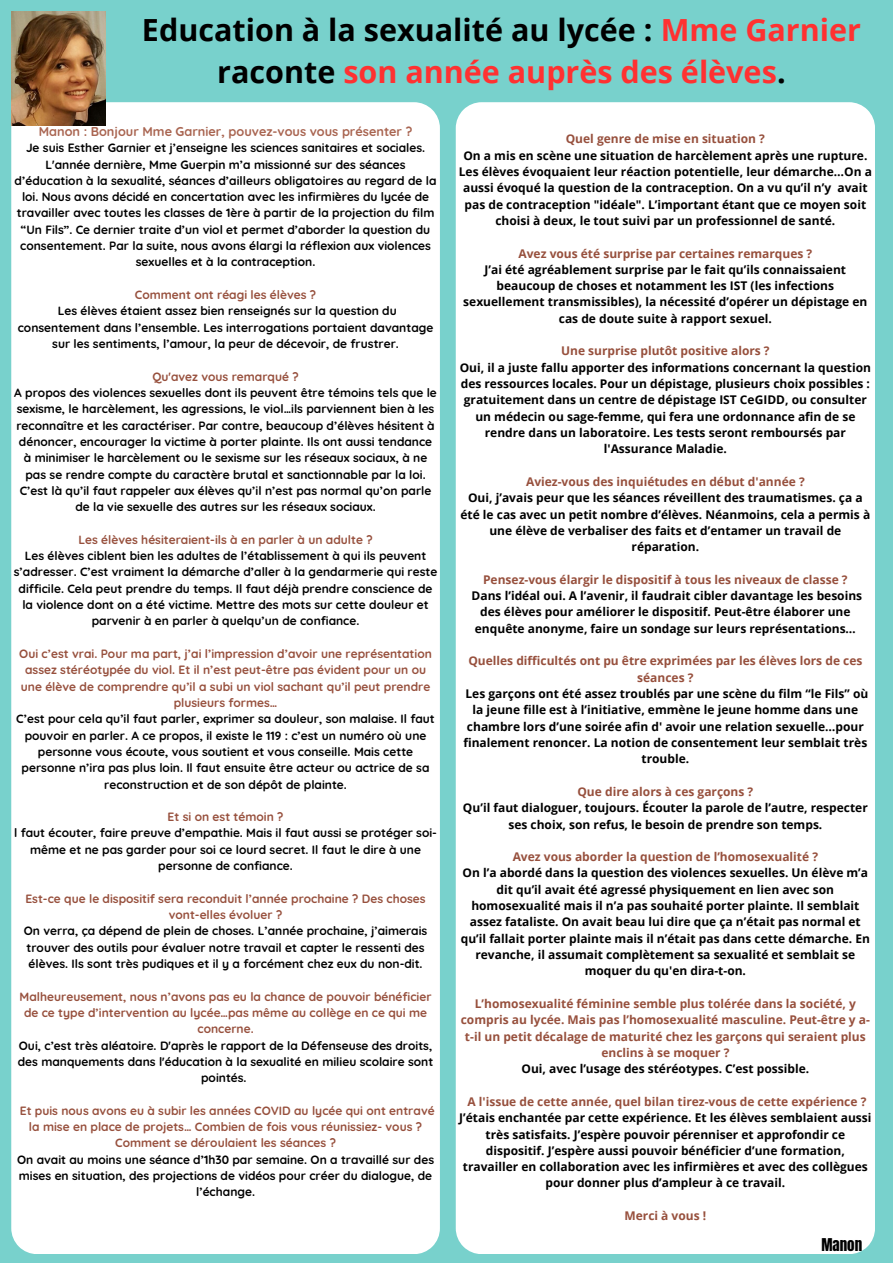
<style>
.page{position:relative;width:893px;height:1263px;background:#78d1cc}
.page>*{position:absolute;margin:0;border:0;box-sizing:border-box;transform-origin:0 0}
.t1{font:700 30.53px/42.2px "Open Sans";color:#000;text-align:center}
.t2{font:15px "Anton";color:#000}
.t3{font:700 12.75px "Quicksand";color:#a96551}
.t4{font:700 12px/16.4px "Quicksand";color:#000;text-align:center}
.t5{font:700 12px/16.4px "Open Sans";color:#000;text-align:center}
.t6{font:700 12px/16.4px "Quicksand";color:#97503d;text-align:center}
.t7{font:700 12px/16.4px "Open Sans";color:#97503d;text-align:center}
.s1{color:#ff3131}
</style>
<div class="page">
<div style="left:11px;top:102px;width:429px;height:1152px;background:#fff"></div>
<div style="left:456px;top:102px;width:419px;height:1152px;background:#fff"></div>
<img style="left:11px;top:11px;width:94px;height:115px">
<p class="t1" style="left:142px;top:8px;width:720px">Education à la sexualité au lycée : <span class="s1">Mme Garnier </span>raconte <span class="s1">son année auprès des élèves</span>.</p>
<p class="t3" style="left:39px;top:124px;width:375px">Manon : Bonjour Mme Garnier, pouvez-vous vous présenter ?</p>
<p class="t4" style="left:15px;top:140px;width:423px">Je suis Esther Garnier et j’enseigne les sciences sanitaires et sociales.<br>L'année dernière, Mme Guerpin m’a missionné sur des séances d’éducation à la sexualité, séances d’ailleurs obligatoires au regard de la loi. Nous avons décidé en concertation avec les infirmières du lycée de travailler avec toutes les classes de 1ère à partir de la projection du film “Un Fils”. Ce dernier traite d’un viol et permet d’aborder la question du consentement. Par la suite, nous avons élargi la réflexion aux violences sexuelles et à la contraception.</p>
<p class="t6" style="left:135px;top:286px;width:183px">Comment ont réagi les élèves ?</p>
<p class="t4" style="left:18px;top:303px;width:417px">Les élèves étaient assez bien renseignés sur la question du consentement dans l’ensemble. Les interrogations portaient davantage sur les sentiments, l’amour, la peur de décevoir, de frustrer.</p>
<p class="t6" style="left:152px;top:368px;width:148px">Qu'avez vous remarqué ?</p>
<p class="t4" style="left:14px;top:384px;width:424px">A propos des violences sexuelles dont ils peuvent être témoins tels que le sexisme, le harcèlement, les agressions, le viol…ils parviennent bien à les reconnaître et les caractériser. Par contre, beaucoup d’élèves hésitent à dénoncer, encourager la victime à porter plainte. Ils ont aussi tendance à minimiser le harcèlement ou le sexisme sur les réseaux sociaux, à ne pas se rendre compte du caractère brutal et sanctionnable par la loi.<br>C’est là qu’il faut rappeler aux élèves qu’il n’est pas normal qu’on parle de la vie sexuelle des autres sur les réseaux sociaux.</p>
<p class="t6" style="left:78px;top:531px;width:296px">Les élèves hésiteraient-ils à en parler à un adulte ?</p>
<p class="t4" style="left:14px;top:547px;width:425px">Les élèves ciblent bien les adultes de l’établissement à qui ils peuvent s’adresser. C’est vraiment la démarche d’aller à la gendarmerie qui reste difficile. Cela peut prendre du temps. Il faut déjà prendre conscience de la violence dont on a été victime. Mettre des mots sur cette douleur et parvenir à en parler à quelqu’un de confiance.</p>
<p class="t6" style="left:19px;top:645px;width:414px">Oui c’est vrai. Pour ma part, j’ai l’impression d’avoir une représentation assez stéréotypée du viol. Et il n’est peut-être pas évident pour un ou une élève de comprendre qu’il a subi un viol sachant qu’il peut prendre plusieurs formes…</p>
<p class="t4" style="left:16px;top:710px;width:420px">C’est pour cela qu’il faut parler, exprimer sa douleur, son malaise. Il faut pouvoir en parler. A ce propos, il existe le 119 : c’est un numéro où une personne vous écoute, vous soutient et vous conseille. Mais cette personne n’ira pas plus loin. Il faut ensuite être acteur ou actrice de sa reconstruction et de son dépôt de plainte.</p>
<p class="t6" style="left:168px;top:808px;width:117px">Et si on est témoin ?</p>
<p class="t4" style="left:14px;top:825px;width:424px">l faut écouter, faire preuve d’empathie. Mais il faut aussi se protéger soi&shy;même et ne pas garder pour soi ce lourd secret. Il faut le dire à une personne de confiance.</p>
<p class="t6" style="left:25px;top:890px;width:402px">Est-ce que le dispositif sera reconduit l’année prochaine ? Des choses vont-elles évoluer ?</p>
<p class="t4" style="left:24px;top:923px;width:405px;text-align:left">On verra, ça dépend de plein de choses. L’année prochaine, j’aimerais trouver des outils pour évaluer notre travail et capter le ressenti des élèves. Ils sont très pudiques et il y a forcément chez eux du non-dit.</p>
<p class="t6" style="left:20px;top:988px;width:413px">Malheureusement, nous n’avons pas eu la chance de pouvoir bénéficier de ce type d’intervention au lycée…pas même au collège en ce qui me concerne.</p>
<p class="t4" style="left:18px;top:1037px;width:417px">Oui, c’est très aléatoire. D'après le rapport de la Défenseuse des droits, des manquements dans l'éducation à la sexualité en milieu scolaire sont pointés.</p>
<p class="t6" style="left:20px;top:1102px;width:416px">Et puis nous avons eu à subir les années COVID au lycée qui ont entravé la mise en place de projets… Combien de fois vous réunissiez- vous ?<br>Comment se déroulaient les séances ?</p>
<p class="t4" style="left:17px;top:1151px;width:418px">On avait au moins une séance d’1h30 par semaine. On a travaillé sur des mises en situation, des projections de vidéos pour créer du dialogue, de l’échange.</p>
<p class="t7" style="left:566px;top:130px;width:201px">Quel genre de mise en situation ?</p>
<p class="t5" style="left:459px;top:147px;width:414px">On a mis en scène une situation de harcèlement après une rupture.<br>Les élèves évoquaient leur réaction potentielle, leur démarche…On a aussi évoqué la question de la contraception. On a vu qu’il n’y avait pas de contraception "idéale". L’important étant que ce moyen soit choisi à deux, le tout suivi par un professionnel de santé.</p>
<p class="t7" style="left:518px;top:245px;width:295px">Avez vous été surprise par certaines remarques ?</p>
<p class="t5" style="left:463px;top:261px;width:406px">J’ai été agréablement surprise par le fait qu’ils connaissaient beaucoup de choses et notamment les IST (les infections sexuellement transmissibles), la nécessité d’opérer un dépistage en cas de doute suite à rapport sexuel.</p>
<p class="t7" style="left:561px;top:343px;width:210px">Une surprise plutôt positive alors ?</p>
<p class="t5" style="left:460px;top:359px;width:413px">Oui, il a juste fallu apporter des informations concernant la question des ressources locales. Pour un dépistage, plusieurs choix possibles : gratuitement dans un centre de dépistage IST CeGIDD, ou consulter un médecin ou sage-femme, qui fera une ordonnance afin de se rendre dans un laboratoire. Les tests seront remboursés par l'Assurance Maladie.</p>
<p class="t7" style="left:526px;top:473px;width:280px">Aviez-vous des inquiétudes en début d'année ?</p>
<p class="t5" style="left:460px;top:489px;width:411px">Oui, j’avais peur que les séances réveillent des traumatismes. ça a été le cas avec un petit nombre d’élèves. Néanmoins, cela a permis à une élève de verbaliser des faits et d’entamer un travail de réparation.</p>
<p class="t7" style="left:483px;top:571px;width:366px">Pensez-vous élargir le dispositif à tous les niveaux de classe ?</p>
<p class="t5" style="left:471px;top:587px;width:392px">Dans l’idéal oui. A l’avenir, il faudrait cibler davantage les besoins des élèves pour améliorer le dispositif. Peut-être élaborer une enquête anonyme, faire un sondage sur leurs représentations…</p>
<p class="t7" style="left:468px;top:652px;width:395px">Quelles difficultés ont pu être exprimées par les élèves lors de ces séances ?</p>
<p class="t5" style="left:463px;top:685px;width:406px">Les garçons ont été assez troublés par une scène du film “le Fils” où la jeune fille est à l’initiative, emmène le jeune homme dans une chambre lors d’une soirée afin d' avoir une relation sexuelle…pour finalement renoncer. La notion de consentement leur semblait très trouble.</p>
<p class="t7" style="left:577px;top:783px;width:177px">Que dire alors à ces garçons ?</p>
<p class="t5" style="left:463px;top:799px;width:406px">Qu’il faut dialoguer, toujours. Écouter la parole de l’autre, respecter ses choix, son refus, le besoin de prendre son temps.</p>
<p class="t7" style="left:513px;top:848px;width:307px">Avez vous aborder la question de l’homosexualité ?</p>
<p class="t5" style="left:461px;top:865px;width:410px">On l’a abordé dans la question des violences sexuelles. Un élève m’a dit qu’il avait été agressé physiquement en lien avec son homosexualité mais il n’a pas souhaité porter plainte. Il semblait assez fataliste. On avait beau lui dire que ça n’était pas normal et qu’il fallait porter plainte mais il n’était pas dans cette démarche. En revanche, il assumait complètement sa sexualité et semblait se moquer du qu'en dira-t-on.</p>
<p class="t7" style="left:461px;top:995px;width:411px">L’homosexualité féminine semble plus tolérée dans la société, y compris au lycée. Mais pas l’homosexualité masculine. Peut-être y a&shy;t-il un petit décalage de maturité chez les garçons qui seraient plus enclins à se moquer ?</p>
<p class="t5" style="left:521px;top:1060px;width:289px">Oui, avec l’usage des stéréotypes. C’est possible.</p>
<p class="t7" style="left:467px;top:1093px;width:400px">A l'issue de cette année, quel bilan tirez-vous de cette expérience ?</p>
<p class="t5" style="left:459px;top:1109px;width:414px">J’étais enchantée par cette expérience. Et les élèves semblaient aussi très satisfaits. J’espère pouvoir pérenniser et approfondir ce dispositif. J’espère aussi pouvoir bénéficier d’une formation, travailler en collaboration avec les infirmières et avec des collègues pour donner plus d’ampleur à ce travail.</p>
<p class="t7" style="left:624px;top:1207px;width:83px">Merci à vous !</p>
<p class="t2" style="left:821px;top:1234px;width:42px">Manon</p>
</div>
